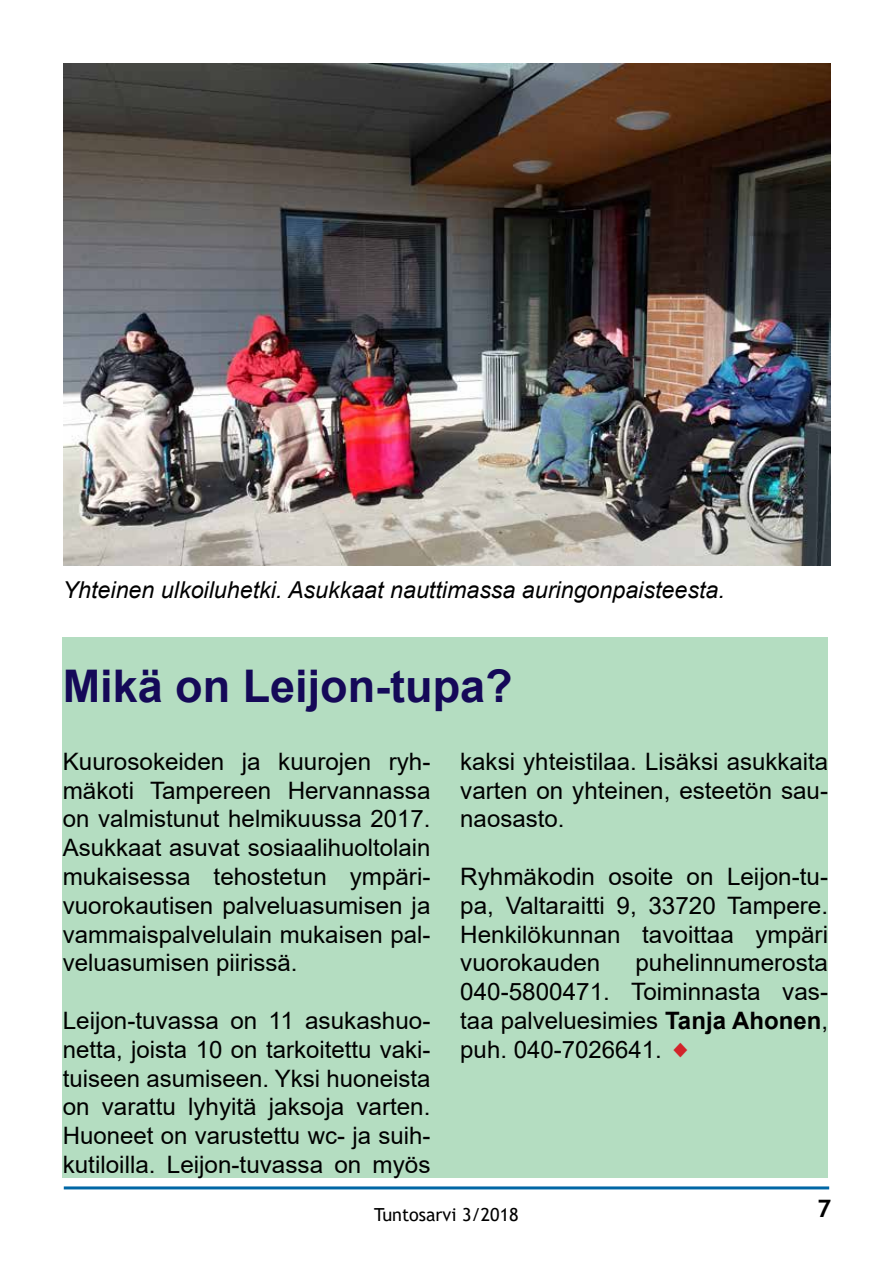
<style>
.page{position:relative;width:893px;height:1263px;background:#fff}
.page>*{position:absolute;margin:0;border:0;box-sizing:border-box;transform-origin:0 0}
.t1{font:700 45px "Arial";color:#150958}
.t2{font:24px/28.8px "Arial";color:#000;text-align:justify}
.t3{font:700 24px "Trebuchet MS";color:#000}
.t4{font:italic 23.25px "Arial";color:#000}
.t5{font:18px "Trebuchet MS";color:#000}
.s1{font-weight:700}
</style>
<div class="page">
<hr style="left:64px;top:1186px;width:765px;height:3px;background:#0067a5">
<div style="left:63px;top:637px;width:765px;height:541px;background:#b4ddc1"></div>
<img style="left:64px;top:64px;width:766px;height:502px">
<p class="t4" style="left:63px;top:575px;width:664px">Yhteinen ulkoiluhetki. Asukkaat nauttimassa auringonpaisteesta.</p>
<h1 class="t1" style="left:63px;top:654px;width:452px">Mikä on Leijon-tupa?</h1>
<p class="t2" style="left:63px;top:747px;width:369px">Kuurosokeiden ja kuurojen ryh&shy;mäkoti Tampereen Hervannassa on valmistunut helmikuussa 2017.<br>Asukkaat asuvat sosiaalihuoltolain mukaisessa tehostetun ympäri&shy;vuorokautisen palveluasumisen ja vammaispalvelulain mukaisen pal&shy;veluasumisen piirissä.</p>
<p class="t2" style="left:63px;top:1006px;width:369px">Leijon-tuvassa on 11 asukashuo&shy;netta, joista 10 on tarkoitettu vaki&shy;tuiseen asumiseen. Yksi huoneista on varattu lyhyitä jaksoja varten.<br>Huoneet on varustettu wc- ja suih&shy;kutiloilla. Leijon-tuvassa on myös</p>
<p class="t2" style="left:460px;top:747px;width:369px">kaksi yhteistilaa. Lisäksi asukkaita varten on yhteinen, esteetön sau&shy;naosasto.</p>
<p class="t2" style="left:460px;top:862px;width:369px">Ryhmäkodin osoite on Leijon-tu&shy;pa, Valtaraitti 9, 33720 Tampere.<br>Henkilökunnan tavoittaa ympäri vuorokauden</p>
<p class="t2" style="left:460px;top:948px;width:369px;text-indent:175px">puhelinnumerosta 040-5800471. Toiminnasta vas&shy;taa palveluesimies <span class="s1">Tanja Ahonen</span>, puh. 040-7026641.</p>
<p class="t5" style="left:374px;top:1203px;width:146px">Tuntosarvi 3/2018</p>
<p class="t3" style="left:817px;top:1193px;width:16px">7</p>
</div>
